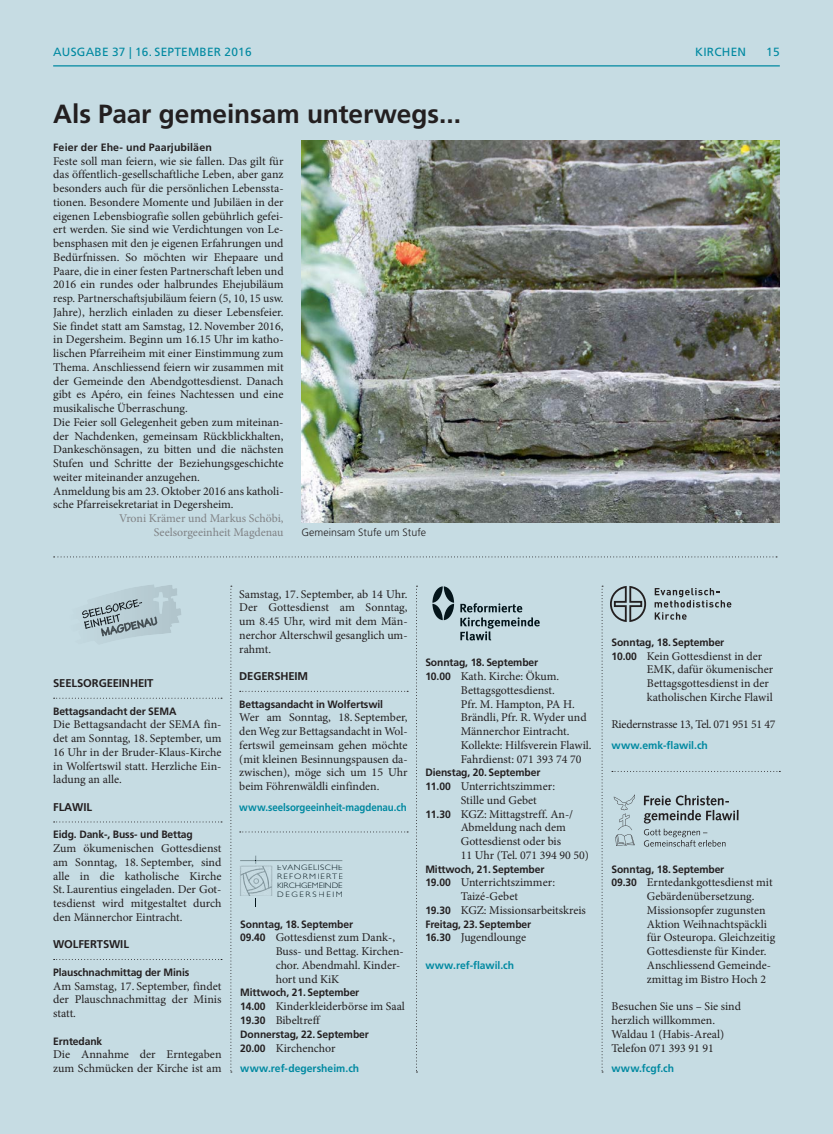
<style>
.page{position:relative;width:833px;height:1134px;background:#c6dce3}
.page>*{position:absolute;margin:0;border:0;box-sizing:border-box;transform-origin:0 0}
.t1{font:700 26.25px "Frutiger LT Std";color:#231f20}
.t2{font:11.88px/13.8px "Minion Pro";color:#231f20}
.t3{font:11.88px/13.8px "Minion Pro";color:#808285;text-align:right}
.t4{font:11.88px "Frutiger LT Std";letter-spacing:.02em;color:#0089a1}
.t5{font:11.88px "Minion Pro";letter-spacing:-.02em;color:#231f20}
.t6{font:700 11.25px "Frutiger LT Std";letter-spacing:-.01em;color:#231f20}
.t7{font:700 10.62px "Frutiger LT Std";letter-spacing:-.01em;color:#231f20}
.t8{font:700 10.62px "Frutiger LT Std";color:#0089a1}
.t9{font:700 10.62px "Frutiger LT Std";color:#0089a1;scale:.92 1}
.t10{font:700 10.62px "Frutiger LT Std";letter-spacing:.01em;color:#231f20}
.t11{font:300 10.62px "Frutiger LT Std";color:#231f20}
.t12{font:300 7.88px/8.9px "Gill Sans";letter-spacing:.06em;color:#04151b;text-align:justify;scale:1.12 1}
.s1{font-family:"Frutiger LT Std";font-weight:700;font-size:10.62px}
</style>
<div class="page">
<hr style="left:53px;top:65px;width:727px;height:1px;background:#0089a1">
<svg style="left:230px;top:586px;width:2px;height:486px"></svg>
<svg style="left:416px;top:586px;width:1px;height:486px"></svg>
<svg style="left:601px;top:586px;width:2px;height:486px"></svg>
<svg style="left:54px;top:556px;width:723px;height:1px"></svg>
<img style="left:301px;top:141px;width:479px;height:381px">
<svg style="left:240px;top:831px;width:168px;height:1px"></svg>
<svg style="left:612px;top:771px;width:168px;height:1px"></svg>
<svg style="left:82px;top:585px;width:99px;height:55px"></svg>
<hr style="left:256px;top:861px;width:86px;height:1px;background:#04151b">
<svg style="left:240px;top:856px;width:17px;height:8px"></svg>
<img style="left:240px;top:865px;width:32px;height:31px">
<svg style="left:460px;top:603px;width:80px;height:38px"></svg>
<svg style="left:432px;top:586px;width:22px;height:34px"></svg>
<svg style="left:654px;top:588px;width:77px;height:32px"></svg>
<svg style="left:610px;top:586px;width:37px;height:36px"></svg>
<svg style="left:614px;top:794px;width:21px;height:52px"></svg>
<svg style="left:644px;top:795px;width:94px;height:28px"></svg>
<svg style="left:644px;top:829px;width:81px;height:18px"></svg>
<svg style="left:54px;top:698px;width:168px;height:1px"></svg>
<svg style="left:54px;top:821px;width:168px;height:1px"></svg>
<svg style="left:54px;top:959px;width:168px;height:1px"></svg>
<svg style="left:240px;top:691px;width:168px;height:1px"></svg>
<p class="t4" style="left:53px;top:46px;width:200px">AUSGABE 37 | 16. SEPTEMBER 2016</p>
<p class="t4" style="left:695px;top:46px;width:52px">KIRCHEN</p>
<p class="t4" style="left:766px;top:46px;width:15px">15</p>
<h1 class="t1" style="left:53px;top:101px;width:409px">Als Paar gemeinsam unterwegs...</h1>
<p class="t10" style="left:53px;top:142px;width:160px">Feier der Ehe- und Paarjubiläen</p>
<p class="t2" style="left:53px;top:155px;width:232px">Feste soll man feiern, wie sie fallen. Das gilt für das öffentlich-gesellschaftliche Leben, aber ganz besonders auch für die persönlichen Lebenssta&shy;tionen. Besondere Momente und Jubiläen in der eigenen Lebensbiografie sollen gebührlich gefei&shy;ert werden. Sie sind wie Verdichtungen von Le&shy;bensphasen mit den je eigenen Erfahrungen und Bedürfnissen. So möchten wir Ehepaare und Paare, die in einer festen Partnerschaft leben und 2016 ein rundes oder halbrundes Ehejubiläum resp. Partnerschaftsjubiläum feiern (5, 10, 15 usw.<br>Jahre), herzlich einladen zu dieser Lebensfeier.<br>Sie findet statt am Samstag, 12. November 2016, in Degersheim. Beginn um 16.15 Uhr im katho&shy;lischen Pfarreiheim mit einer Einstimmung zum Thema. Anschliessend feiern wir zusammen mit der Gemeinde den Abendgottesdienst. Danach gibt es Apéro, ein feines Nachtessen und eine musikalische Überraschung.<br>Die Feier soll Gelegenheit geben zum miteinan&shy;der Nachdenken, gemeinsam Rückblickhalten, Dankeschönsagen, zu bitten und die nächsten Stufen und Schritte der Beziehungsgeschichte weiter miteinander anzugehen.<br>Anmeldung bis am 23. Oktober 2016 ans katholi&shy;sche Pfarreisekretariat in Degersheim.</p>
<p class="t3" style="left:119px;top:512px;width:166px">Vroni Krämer und Markus Schöbi,<br>Seelsorgeeinheit Magdenau</p>
<p class="t11" style="left:301px;top:527px;width:126px">Gemeinsam Stufe um Stufe</p>
<p class="t6" style="left:53px;top:678px;width:102px">SEELSORGEEINHEIT</p>
<p class="t7" style="left:53px;top:706px;width:125px">Bettagsandacht der SEMA</p>
<p class="t2" style="left:53px;top:719px;width:170px;text-align:justify">Die Bettagsandacht der SEMA fin&shy;det am Sonntag, 18. September, um 16 Uhr in der Bruder-Klaus-Kirche in Wolfertswil statt. Herzliche Ein&shy;ladung an alle.</p>
<p class="t6" style="left:53px;top:801px;width:40px">FLAWIL</p>
<p class="t7" style="left:53px;top:829px;width:141px">Eidg. Dank-, Buss- und Bettag</p>
<p class="t2" style="left:53px;top:842px;width:170px;text-align:justify">Zum ökumenischen Gottesdienst am Sonntag, 18. September, sind alle in die katholische Kirche St. Laurentius eingeladen. Der Got&shy;tesdienst wird mitgestaltet durch den Männerchor Eintracht.</p>
<p class="t6" style="left:53px;top:939px;width:77px">WOLFERTSWIL</p>
<p class="t7" style="left:53px;top:967px;width:138px">Plauschnachmittag der Minis</p>
<p class="t2" style="left:53px;top:980px;width:170px;text-align:justify">Am Samstag, 17. September, findet der Plauschnachmittag der Minis statt.</p>
<p class="t7" style="left:53px;top:1036px;width:51px">Erntedank</p>
<p class="t2" style="left:53px;top:1049px;width:170px">Die Annahme der Erntegaben zum Schmücken der Kirche ist am</p>
<p class="t2" style="left:239px;top:588px;width:170px;text-align:justify">Samstag, 17. September, ab 14 Uhr.<br>Der Gottesdienst am Sonntag, um 8.45 Uhr, wird mit dem Män&shy;nerchor Alterschwil gesanglich um&shy;rahmt.</p>
<p class="t6" style="left:239px;top:671px;width:70px">DEGERSHEIM</p>
<p class="t7" style="left:239px;top:699px;width:145px">Bettagsandacht in Wolfertswil</p>
<p class="t2" style="left:239px;top:712px;width:170px;text-align:justify">Wer am Sonntag, 18. September, den Weg zur Bettagsandacht in Wol&shy;fertswil gemeinsam gehen möchte (mit kleinen Besinnungspausen da&shy;zwischen), möge sich um 15 Uhr beim Föhrenwäldli einfinden.</p>
<p class="t9" style="left:239px;top:802px;width:184px">www.seelsorgeeinheit-magdenau.ch</p>
<p class="t12" style="left:277px;top:863px;width:60px">EVANGELISCHE REFORMIERTE KIRCHGEMEINDE DEGERSHEIM</p>
<p class="t7" style="left:240px;top:919px;width:114px">Sonntag, 18. September</p>
<p class="t2" style="left:276px;top:932px;width:130px;text-indent:-35px"><span class="s1">09.40</span> Gottesdienst zum Dank-,<br>Buss- und Bettag. Kirchen&shy;chor. Abendmahl. Kinder&shy;hort und KiK</p>
<p class="t7" style="left:240px;top:988px;width:121px">Mittwoch, 21. September</p>
<p class="t2" style="left:240px;top:1000px;width:166px"><span class="s1">14.00</span> Kinderkleiderbörse im Saal<br><span class="s1">19.30</span> Bibeltreff</p>
<p class="t7" style="left:240px;top:1029px;width:130px">Donnerstag, 22. September</p>
<p class="t2" style="left:240px;top:1042px;width:97px"><span class="s1">20.00</span> Kirchenchor</p>
<p class="t8" style="left:240px;top:1063px;width:120px">www.ref-degersheim.ch</p>
<p class="t7" style="left:425px;top:658px;width:114px">Sonntag, 18. September</p>
<p class="t2" style="left:461px;top:670px;width:132px;text-indent:-35px"><span class="s1">10.00</span> Kath. Kirche: Ökum.<br>Bettagsgottesdienst.<br>Pfr. M. Hampton, PA H.<br>Brändli, Pfr. R. Wyder und<br>Männer chor Eintracht.<br>Kollekte: Hilfsverein Flawil.<br>Fahrdienst: 071 393 74 70</p>
<p class="t7" style="left:425px;top:768px;width:117px">Dienstag, 20. September</p>
<p class="t2" style="left:425px;top:780px;width:131px"><span class="s1">11.00</span> Unterrichtszimmer:</p>
<p class="t2" style="left:461px;top:794px;width:78px">Stille und Gebet</p>
<p class="t2" style="left:425px;top:808px;width:149px"><span class="s1">11.30</span> KGZ: Mittagstreff. An-/</p>
<p class="t2" style="left:461px;top:822px;width:106px">Abmeldung nach dem</p>
<p class="t2" style="left:461px;top:835px;width:102px">Gottesdienst oder bis</p>
<p class="t2" style="left:461px;top:849px;width:130px">11 Uhr (Tel. 071 394 90 50)</p>
<p class="t7" style="left:425px;top:864px;width:121px">Mittwoch, 21. September</p>
<p class="t2" style="left:425px;top:877px;width:131px"><span class="s1">19.00</span> Unterrichtszimmer:</p>
<p class="t2" style="left:461px;top:890px;width:59px">Taizé-Gebet</p>
<p class="t2" style="left:425px;top:904px;width:162px"><span class="s1">19.30</span> KGZ: Missionsarbeitskreis</p>
<p class="t7" style="left:425px;top:919px;width:107px">Freitag, 23. September</p>
<p class="t2" style="left:425px;top:932px;width:102px"><span class="s1">16.30</span> Jugendlounge</p>
<p class="t8" style="left:425px;top:960px;width:90px">www.ref-flawil.ch</p>
<p class="t7" style="left:611px;top:637px;width:114px">Sonntag, 18. September</p>
<p class="t2" style="left:647px;top:650px;width:128px;text-indent:-35px"><span class="s1">10.00</span> Kein Gottesdienst in der<br>EMK, dafür ökumenischer<br>Bettagsgottesdienst in der katholischen Kirche Flawil</p>
<p class="t5" style="left:611px;top:720px;width:165px">Riedernstrasse 13, Tel. 071 951 51 47</p>
<p class="t8" style="left:611px;top:740px;width:98px">www.emk-flawil.ch</p>
<p class="t7" style="left:611px;top:864px;width:114px">Sonntag, 18. September</p>
<p class="t2" style="left:647px;top:877px;width:130px;text-indent:-35px"><span class="s1">09.30</span> Erntedankgottesdienst mit<br>Gebärdenübersetzung.<br>Missionsopfer zugunsten<br>Aktion Weihnachtspäckli für Osteuropa. Gleichzeitig<br>Gottesdienste für Kinder.<br>Anschliessend Gemeinde&shy;zmittag im Bistro Hoch 2</p>
<p class="t2" style="left:611px;top:1000px;width:131px">Besuchen Sie uns – Sie sind herzlich willkommen.<br>Waldau 1 (Habis-Areal)<br>Telefon 071 393 91 91</p>
<p class="t8" style="left:611px;top:1063px;width:64px">www.fcgf.ch</p>
</div>
